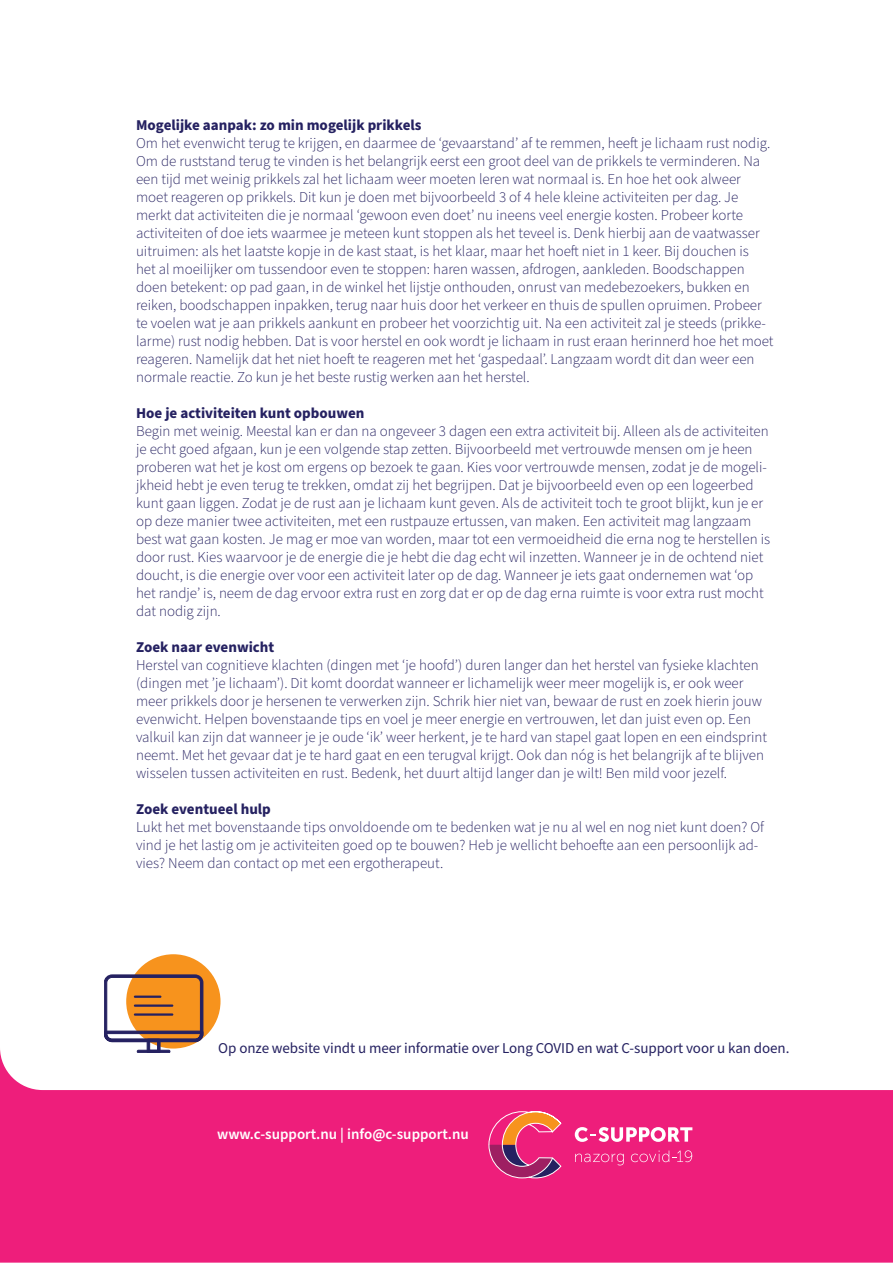
<style>
.page{position:relative;width:893px;height:1263px;background:#fff}
.page>*{position:absolute;margin:0;border:0;box-sizing:border-box;transform-origin:0 0}
.t1{font:300 15px/18px "Source Sans Pro";color:#252161}
.t2{font:700 15px "Source Sans Pro";color:#252161}
.t3{font:15px "Source Sans Pro";letter-spacing:-.005em;color:#252161}
.t4{font:600 15px "Source Sans Pro";color:#fff}
</style>
<div class="page">
<svg style="left:0;top:1050px;width:893px;height:212px;fill:#ee1e7b"></svg>
<div style="left:126px;top:954px;width:94px;height:94px;background:#f7931d;border-radius:50%"></div>
<svg style="left:104px;top:974px;width:99px;height:79px"></svg>
<div style="left:137px;top:1050px;width:33px;height:3px;border:1px solid #252161"></div>
<hr style="left:134px;top:995px;width:27px;height:3px;background:#252161">
<hr style="left:134px;top:1004px;width:39px;height:3px;background:#252161">
<hr style="left:134px;top:1013px;width:39px;height:3px;background:#252161">
<svg style="left:575px;top:1127px;width:117px;height:15px"></svg>
<svg style="left:575px;top:1153px;width:49px;height:12px"></svg>
<svg style="left:631px;top:1150px;width:61px;height:12px"></svg>
<svg style="left:489px;top:1111px;width:73px;height:67px;background:#d24473"></svg>
<p class="t2" style="left:136px;top:115px;width:287px">Mogelijke aanpak: zo min mogelijk prikkels</p>
<p class="t1" style="left:136px;top:135px;width:639px">Om het evenwicht terug te krijgen, en daarmee de ‘gevaarstand’ af te remmen, heeft je lichaam rust nodig.<br>Om de ruststand terug te vinden is het belangrijk eerst een groot deel van de prikkels te verminderen. Na een tijd met weinig prikkels zal het lichaam weer moeten leren wat normaal is. En hoe het ook alweer moet reageren op prikkels. Dit kun je doen met bijvoorbeeld 3 of 4 hele kleine activiteiten per dag. Je merkt dat activiteiten die je normaal ‘gewoon even doet’ nu ineens veel energie kosten. Probeer korte activiteiten of doe iets waarmee je meteen kunt stoppen als het teveel is. Denk hierbij aan de vaatwasser uitruimen: als het laatste kopje in de kast staat, is het klaar, maar het hoeft niet in 1 keer. Bij douchen is<br>het al moeilijker om tussendoor even te stoppen: haren wassen, afdrogen, aankleden. Boodschappen doen betekent: op pad gaan, in de winkel het lijstje onthouden, onrust van medebezoekers, bukken en reiken, boodschappen inpakken, terug naar huis door het verkeer en thuis de spullen opruimen. Probeer te voelen wat je aan prikkels aankunt en probeer het voorzichtig uit. Na een activiteit zal je steeds (prikke&shy;larme) rust nodig hebben. Dat is voor herstel en ook wordt je lichaam in rust eraan herinnerd hoe het moet reageren. Namelijk dat het niet hoeft te reageren met het ‘gaspedaal’. Langzaam wordt dit dan weer een normale reactie. Zo kun je het beste rustig werken aan het herstel.</p>
<p class="t2" style="left:136px;top:403px;width:230px">Hoe je activiteiten kunt opbouwen</p>
<p class="t1" style="left:136px;top:423px;width:635px">Begin met weinig. Meestal kan er dan na ongeveer 3 dagen een extra activiteit bij. Alleen als de activiteiten je echt goed afgaan, kun je een volgende stap zetten. Bijvoorbeeld met vertrouwde mensen om je heen proberen wat het je kost om ergens op bezoek te gaan. Kies voor vertrouwde mensen, zodat je de mogeli&shy;jkheid hebt je even terug te trekken, omdat zij het begrijpen. Dat je bijvoorbeeld even op een logeerbed kunt gaan liggen. Zodat je de rust aan je lichaam kunt geven. Als de activiteit toch te groot blijkt, kun je er op deze manier twee activiteiten, met een rustpauze ertussen, van maken. Een activiteit mag langzaam best wat gaan kosten. Je mag er moe van worden, maar tot een vermoeidheid die erna nog te herstellen is door rust. Kies waarvoor je de energie die je hebt die dag echt wil inzetten. Wanneer je in de ochtend niet doucht, is die energie over voor een activiteit later op de dag. Wanneer je iets gaat ondernemen wat ‘op het randje’ is, neem de dag ervoor extra rust en zorg dat er op de dag erna ruimte is voor extra rust mocht dat nodig zijn.</p>
<p class="t2" style="left:136px;top:637px;width:140px">Zoek naar evenwicht</p>
<p class="t1" style="left:136px;top:657px;width:632px">Herstel van cognitieve klachten (dingen met ‘je hoofd’) duren langer dan het herstel van fysieke klachten (dingen met ’je lichaam’). Dit komt doordat wanneer er lichamelijk weer meer mogelijk is, er ook weer meer prikkels door je hersenen te verwerken zijn. Schrik hier niet van, bewaar de rust en zoek hierin jouw evenwicht. Helpen bovenstaande tips en voel je meer energie en vertrouwen, let dan juist even op. Een valkuil kan zijn dat wanneer je je oude ‘ik’ weer herkent, je te hard van stapel gaat lopen en een eindsprint neemt. Met het gevaar dat je te hard gaat en een terugval krijgt. Ook dan nóg is het belangrijk af te blijven wisselen tussen activiteiten en rust. Bedenk, het duurt altijd langer dan je wilt! Ben mild voor jezelf.</p>
<p class="t2" style="left:136px;top:799px;width:136px">Zoek eventueel hulp</p>
<p class="t1" style="left:136px;top:819px;width:630px">Lukt het met bovenstaande tips onvoldoende om te bedenken wat je nu al wel en nog niet kunt doen? Of vind je het lastig om je activiteiten goed op te bouwen? Heb je wellicht behoefte aan een persoonlijk ad&shy;vies? Neem dan contact op met een ergotherapeut.</p>
<p class="t3" style="left:218px;top:1038px;width:573px">Op onze website vindt u meer informatie over Long COVID en wat C-support voor u kan doen.</p>
<p class="t4" style="left:217px;top:1124px;width:253px">www.c-support.nu | info@c-support.nu</p>
</div>
